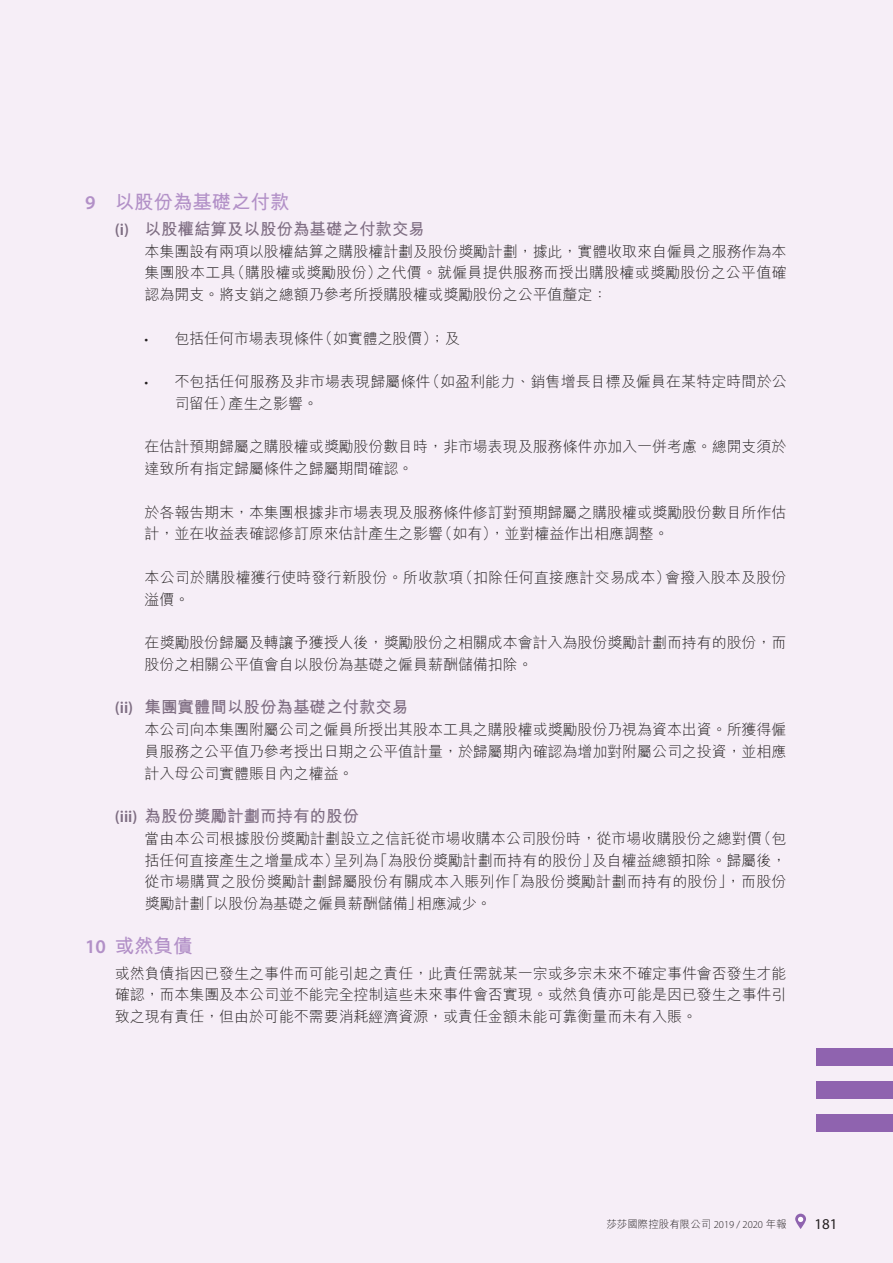
<style>
.page{position:relative;width:893px;height:1263px;background:#f6eef7}
.page>*{position:absolute;margin:0;border:0;box-sizing:border-box;transform-origin:0 0}
.t1{font:700 19.5px "M Hei HK";letter-spacing:-.005em;color:#b290c7}
.t2{font:700 16.5px "M Hei HK";color:#7e6d82}
.t3{font:300 15px/21.8px "M Hei HK";letter-spacing:-.005em;color:#231f20;text-align:justify}
.t4{font:300 15px/21.8px "M Hei HK";letter-spacing:.015em;color:#231f20}
.t5{font:15px "Myriad Pro";color:#231f20}
.t6{font:300 10.5px "M Hei HK";color:#231f20}
.s1{font-family:"Myriad Pro";font-weight:600}
.s2{font-family:"Myriad Pro"}
</style>
<div class="page">
<svg style="left:795px;top:1214px;width:11px;height:15px"></svg>
<svg style="left:798px;top:1217px;width:5px;height:5px"></svg>
<div style="left:816px;top:1048px;width:77px;height:17px;background:#8f63af"></div>
<div style="left:816px;top:1081px;width:77px;height:17px;background:#8f63af"></div>
<div style="left:816px;top:1114px;width:77px;height:17px;background:#8f63af"></div>
<h1 class="t1" style="left:85px;top:187px;width:206px"><span class="s1">9</span> 以股份為基礎之付款</h1>
<p class="t2" style="left:115px;top:217px;width:312px"><span class="s1">(i)</span> 以股權結算及以股份為基礎之付款交易</p>
<p class="t3" style="left:145px;top:240px;width:643px">本集團設有兩項以股權結算之購股權計劃及股份獎勵計劃，據此，實體收取來自僱員之服務作為本集團股本工具（購股權或獎勵股份）之代價。就僱員提供服務而授出購股權或獎勵股份之公平值確認為開支。將支銷之總額乃參考所授購股權或獎勵股份之公平值釐定：</p>
<p class="t3" style="left:145px;top:327px;width:317px"><span class="s2">•</span> 包括任何市場表現條件（如實體之股價）；及</p>
<p class="t3" style="left:174px;top:370px;width:614px;text-indent:-30px"><span class="s2">•</span> 不包括任何服務及非市場表現歸屬條件（如盈利能力、銷售增長目標及僱員在某特定時間於公司留任）產生之影響。</p>
<p class="t3" style="left:145px;top:436px;width:643px">在估計預期歸屬之購股權或獎勵股份數目時，非市場表現及服務條件亦加入一併考慮。總開支須於達致所有指定歸屬條件之歸屬期間確認。</p>
<p class="t3" style="left:145px;top:501px;width:643px">於各報告期末，本集團根據非市場表現及服務條件修訂對預期歸屬之購股權或獎勵股份數目所作估計，並在收益表確認修訂原來估計產生之影響（如有），並對權益作出相應調整。</p>
<p class="t4" style="left:145px;top:566px;width:643px">本公司於購股權獲行使時發行新股份。所收款項（扣除任何直接應計交易成本）會撥入股本及股份溢價。</p>
<p class="t3" style="left:145px;top:631px;width:643px">在獎勵股份歸屬及轉讓予獲授人後，獎勵股份之相關成本會計入為股份獎勵計劃而持有的股份，而股份之相關公平值會自以股份為基礎之僱員薪酬儲備扣除。</p>
<p class="t2" style="left:115px;top:695px;width:295px"><span class="s1">(ii)</span> 集團實體間以股份為基礎之付款交易</p>
<p class="t3" style="left:145px;top:718px;width:643px">本公司向本集團附屬公司之僱員所授出其股本工具之購股權或獎勵股份乃視為資本出資。所獲得僱員服務之公平值乃參考授出日期之公平值計量，於歸屬期內確認為增加對附屬公司之投資，並相應計入母公司實體賬目內之權益。</p>
<p class="t2" style="left:115px;top:804px;width:246px"><span class="s1">(iii)</span> 為股份獎勵計劃而持有的股份</p>
<p class="t3" style="left:145px;top:827px;width:643px">當由本公司根據股份獎勵計劃設立之信託從市場收購本公司股份時，從市場收購股份之總對價（包括任何直接產生之增量成本）呈列為「為股份獎勵計劃而持有的股份」及自權益總額扣除。歸屬後，從市場購買之股份獎勵計劃歸屬股份有關成本入賬列作「為股份獎勵計劃而持有的股份」，而股份獎勵計劃「以股份為基礎之僱員薪酬儲備」相應減少。</p>
<h1 class="t1" style="left:85px;top:931px;width:109px"><span class="s1">10</span> 或然負債</h1>
<p class="t3" style="left:115px;top:962px;width:673px">或然負債指因已發生之事件而可能引起之責任，此責任需就某一宗或多宗未來不確定事件會否發生才能確認，而本集團及本公司並不能完全控制這些未來事件會否實現。或然負債亦可能是因已發生之事件引致之現有責任，但由於可能不需要消耗經濟資源，或責任金額未能可靠衡量而未有入賬。</p>
<p class="t6" style="left:606px;top:1219px;width:182px">莎莎國際控股有限公司 <span class="s2">2019 / 2020</span> 年報</p>
<p class="t5" style="left:814px;top:1215px;width:25px">181</p>
</div>
